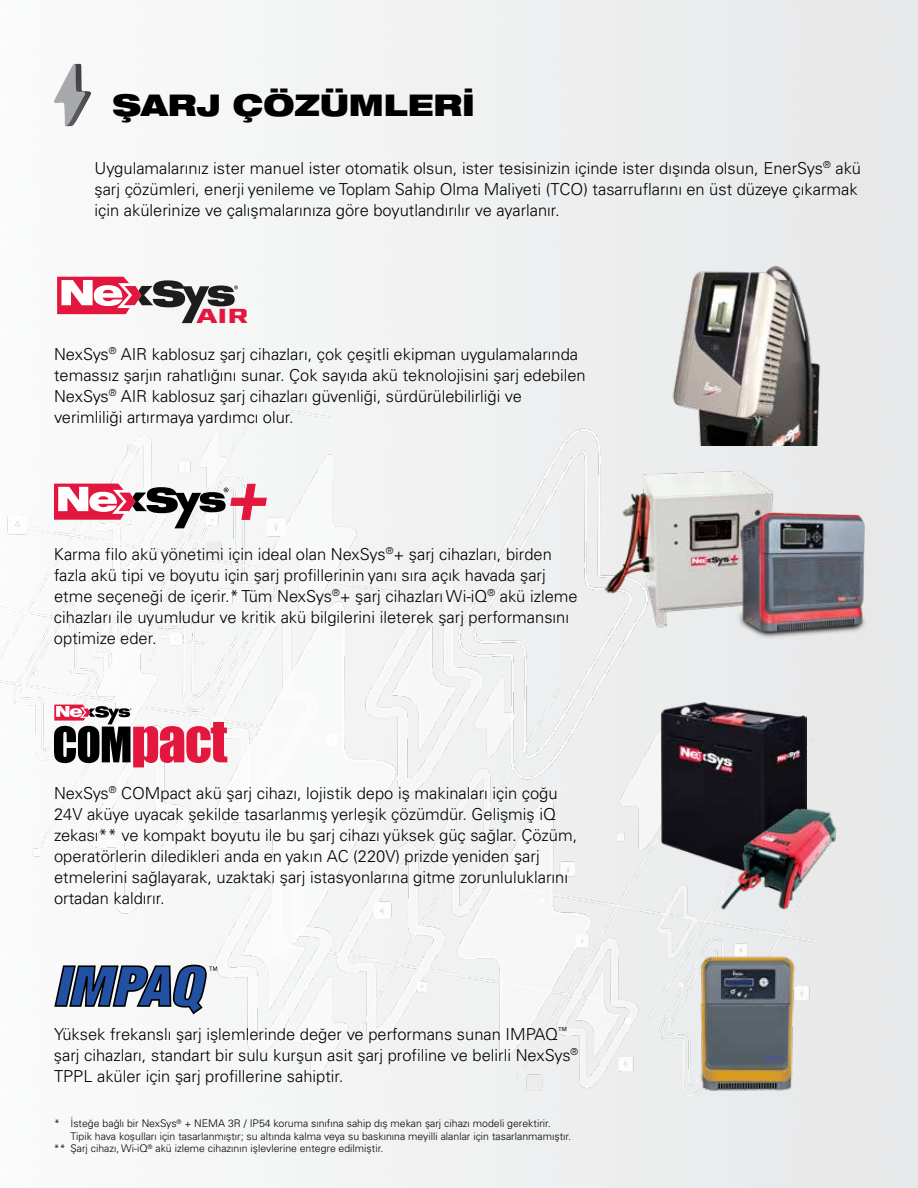
<style>
.page{position:relative;width:918px;height:1188px;background:#fff}
.page>*{position:absolute;margin:0;border:0;box-sizing:border-box;transform-origin:0 0}
.t1{font:900 expanded 30px "Helvetica Neue LT Pro";color:#000}
.t2{font:900 20.25px "Industry";color:#e3173e;scale:1.59 1}
.t3{font:300 16.5px/21px "Univers LT Pro 45";color:#000}
.t4{font:300 10.5px "Univers LT Pro 45";color:#000}
</style>
<div class="page">
<img style="left:0;top:407px;width:817px;height:688px">
<svg style="left:54px;top:484px;width:213px;height:44px"></svg>
<svg style="left:57px;top:277px;width:181px;height:46px"></svg>
<svg style="left:54px;top:705px;width:173px;height:62px"></svg>
<svg style="left:54px;top:965px;width:163px;height:49px"></svg>
<svg style="left:53px;top:64px;width:38px;height:62px"></svg>
<img style="left:660px;top:702px;width:146px;height:175px">
<img style="left:715px;top:802px;width:126px;height:114px">
<img style="left:695px;top:951px;width:104px;height:145px">
<img style="left:602px;top:469px;width:190px;height:168px">
<img style="left:715px;top:489px;width:177px;height:169px">
<img style="left:665px;top:254px;width:164px;height:192px">
<h1 class="t1" style="left:112px;top:86px;width:364px">ŞARJ ÇÖZÜMLERİ</h1>
<p class="t3" style="left:94px;top:158px;width:768px">Uygulamalarınız ister manuel ister otomatik olsun, ister tesisinizin içinde ister dışında olsun, EnerSys<sup>®</sup> akü şarj çözümleri, enerji yenileme ve Toplam Sahip Olma Maliyeti (TCO) tasarruflarını en üst düzeye çıkarmak için akülerinize ve çalışmalarınıza göre boyutlandırılır ve ayarlanır.</p>
<p class="t2" style="left:196px;top:304px;width:34px">AIR</p>
<p class="t3" style="left:54px;top:343px;width:533px">NexSys<sup>®</sup> AIR kablosuz şarj cihazları, çok çeşitli ekipman uygulamalarında temassız şarjın rahatlığını sunar. Çok sayıda akü teknolojisini şarj edebilen NexSys<sup>®</sup> AIR kablosuz şarj cihazları güvenliği, sürdürülebilirliği ve verimliliği artırmaya yardımcı olur.</p>
<p class="t3" style="left:54px;top:543px;width:525px">Karma filo akü yönetimi için ideal olan NexSys<sup>®</sup>+ şarj cihazları, birden fazla akü tipi ve boyutu için şarj profillerinin yanı sıra açık havada şarj etme seçeneği de içerir.* Tüm NexSys<sup>®</sup>+ şarj cihazları Wi-iQ<sup>®</sup> akü izleme cihazları ile uyumludur ve kritik akü bilgilerini ileterek şarj performansını optimize eder.</p>
<p class="t3" style="left:54px;top:783px;width:525px">NexSys<sup>®</sup> COMpact akü şarj cihazı, lojistik depo iş makinaları için çoğu 24V aküye uyacak şekilde tasarlanmış yerleşik çözümdür. Gelişmiş iQ zekası** ve kompakt boyutu ile bu şarj cihazı yüksek güç sağlar. Çözüm, operatörlerin diledikleri anda en yakın AC (220V) prizde yeniden şarj etmelerini sağlayarak, uzaktaki şarj istasyonlarına gitme zorunluluklarını ortadan kaldırır.</p>
<p class="t3" style="left:54px;top:1023px;width:526px">Yüksek frekanslı şarj işlemlerinde değer ve performans sunan IMPAQ<sup>™ </sup>şarj cihazları, standart bir sulu kurşun asit şarj profiline ve belirli NexSys<sup>®<br></sup>TPPL aküler için şarj profillerine sahiptir.</p>
<p class="t4" style="left:54px;top:1117px;width:498px">* İsteğe bağlı bir NexSys<sup>®</sup> + NEMA 3R / IP54 koruma sınıfına sahip dış mekan şarj cihazı modeli gerektirir.</p>
<p class="t4" style="left:70px;top:1130px;width:502px">Tipik hava koşulları için tasarlanmıştır; su altında kalma veya su baskınına meyilli alanlar için tasarlanmamıştır.</p>
<p class="t4" style="left:54px;top:1142px;width:331px">** Şarj cihazı, Wi-iQ<sup>®</sup> akü izleme cihazının işlevlerine entegre edilmiştir.</p>
</div>
